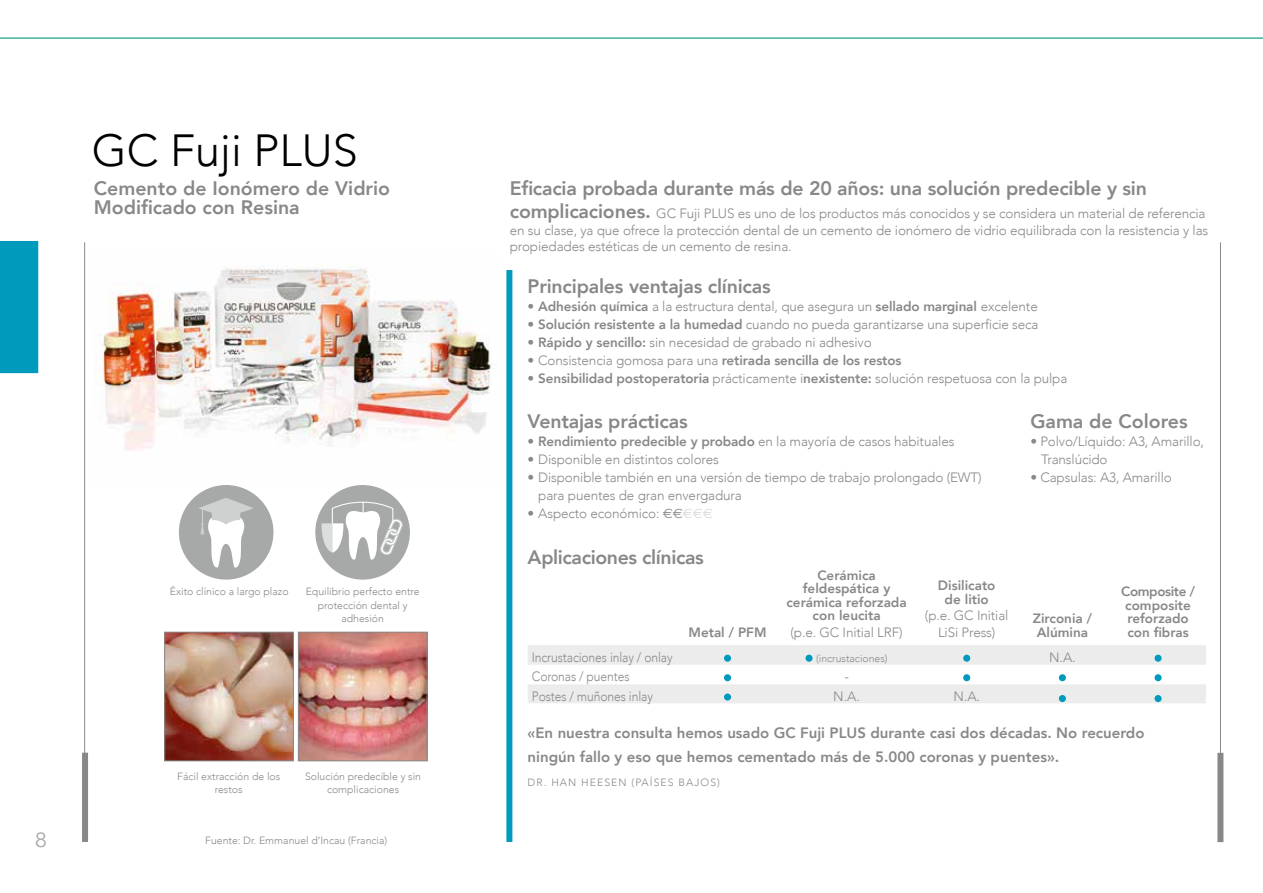
<style>
.page{position:relative;width:1263px;height:893px;background:#fff}
.page>*{position:absolute;margin:0;border:0;box-sizing:border-box;transform-origin:0 0}
.t1{font:300 45px "Avenir";color:#000}
.t2{font:300 20.55px "Avenir";color:#a7a9a9;scale:1.1 1}
.t3{font:800 19.5px/19.5px "Avenir";letter-spacing:-.01em;color:#878988}
.t4{font:800 15px/24px "Avenir";color:#878988}
.t5{font:300 13.5px/16.2px "Avenir";letter-spacing:-.01em;color:#878988}
.t6{font:800 13.5px/13.5px "Avenir";color:#878988;text-align:center}
.t7{font:300 13.5px "Avenir";letter-spacing:-.01em;color:#878988;scale:.9 1}
.t8{font:300 10.5px/13.5px "Avenir";color:#878988;text-align:center}
.t9{font:300 10.5px "Avenir";letter-spacing:.1em;color:#878988}
.s1{font-weight:800;font-size:19.5px}
.s2{font-weight:800}
.s3{font-weight:300}
.s4{font-family:"Euro Sans Std";font-weight:400}
.s5{font-family:"Euro Sans Std";font-weight:400;color:#d8dada}
</style>
<div class="page">
<div style="left:506px;top:270px;width:6px;height:572px;background:#009abd"></div>
<img style="left:100px;top:265px;width:393px;height:222px">
<hr style="left:84px;top:242px;width:1px;height:518px;background:#878988">
<div style="left:82px;top:753px;width:6px;height:89px;background:#878988"></div>
<hr style="left:1220px;top:242px;width:1px;height:518px;background:#878988">
<div style="left:1217px;top:753px;width:6px;height:89px;background:#878988"></div>
<div style="left:0;top:241px;width:38px;height:132px;background:#009abd"></div>
<img style="left:166px;top:634px;width:126px;height:125px">
<div style="left:164px;top:632px;width:130px;height:129px;border:1px solid #878988"></div>
<img style="left:300px;top:634px;width:125px;height:125px">
<div style="left:298px;top:632px;width:129px;height:129px;border:1px solid #878988"></div>
<div style="left:179px;top:485px;width:94px;height:95px;background:#a7a9a9;border-radius:50%"></div>
<svg style="left:199px;top:498px;width:54px;height:70px"></svg>
<div style="left:315px;top:485px;width:95px;height:95px;background:#a7a9a9;border-radius:50%"></div>
<hr style="left:310px;top:476px;width:1px;height:109px;background:#00a7c1">
<hr style="left:427px;top:476px;width:1px;height:109px;background:#00a7c1">
<hr style="left:556px;top:476px;width:1px;height:109px;background:#00a7c1">
<hr style="left:680px;top:476px;width:1px;height:109px;background:#00a7c1">
<hr style="left:809px;top:476px;width:1px;height:109px;background:#00a7c1">
<hr style="left:955px;top:476px;width:1px;height:109px;background:#00a7c1">
<hr style="left:1081px;top:476px;width:1px;height:109px;background:#00a7c1">
<hr style="left:1202px;top:476px;width:1px;height:109px;background:#00a7c1">
<svg style="left:321px;top:501px;width:82px;height:59px"></svg>
<svg style="left:528px;top:645px;width:678px;height:58px"></svg>
<div style="left:724px;top:655px;width:7px;height:7px;background:#009abd;border-radius:50%"></div>
<div style="left:805px;top:655px;width:7px;height:7px;background:#009abd;border-radius:50%"></div>
<div style="left:963px;top:655px;width:7px;height:7px;background:#009abd;border-radius:50%"></div>
<div style="left:1154px;top:655px;width:7px;height:7px;background:#009abd;border-radius:50%"></div>
<div style="left:724px;top:674px;width:7px;height:7px;background:#009abd;border-radius:50%"></div>
<div style="left:963px;top:674px;width:7px;height:7px;background:#009abd;border-radius:50%"></div>
<div style="left:1059px;top:674px;width:7px;height:7px;background:#009abd;border-radius:50%"></div>
<div style="left:1154px;top:674px;width:7px;height:7px;background:#009abd;border-radius:50%"></div>
<div style="left:724px;top:693px;width:7px;height:8px;background:#009abd;border-radius:50%"></div>
<div style="left:1059px;top:695px;width:7px;height:7px;background:#009abd;border-radius:50%"></div>
<div style="left:1154px;top:695px;width:7px;height:7px;background:#009abd;border-radius:50%"></div>
<svg style="left:0;top:37px;width:1263px;height:2px;background:#6fc4b6"></svg>
<h2 class="t2" style="left:35px;top:827px;width:12px">8</h2>
<h1 class="t1" style="left:92px;top:124px;width:267px">GC Fuji PLUS</h1>
<h3 class="t3" style="left:94px;top:178px;width:298px">Cemento de Ionómero de Vidrio<br>Modificado con Resina</h3>
<h3 class="t3" style="left:510px;top:178px;width:639px">Eficacia probada durante más de 20 años: una solución predecible y sin</h3>
<p class="t5" style="left:510px;top:206px;width:700px"><span class="s1">complicaciones.</span> GC Fuji PLUS es uno de los productos más conocidos y se considera un material de referencia en su clase, ya que ofrece la protección dental de un cemento de ionómero de vidrio equilibrada con la resistencia y las propiedades estéticas de un cemento de resina.</p>
<h3 class="t3" style="left:528px;top:276px;width:245px">Principales ventajas clínicas</h3>
<p class="t5" style="left:528px;top:298px;width:512px">• <span class="s2">Adhesión química</span> a la estructura dental, que asegura un <span class="s2">sellado marginal</span> excelente</p>
<p class="t5" style="left:528px;top:316px;width:512px">• <span class="s2">Solución resistente a la humedad</span> cuando no pueda garantizarse una superficie seca</p>
<p class="t5" style="left:528px;top:334px;width:345px">• <span class="s2">Rápido y sencillo:</span> sin necesidad de grabado ni adhesivo</p>
<p class="t6" style="left:528px;top:353px;width:375px"><span class="s3">• Consistencia gomosa para una</span> retirada sencilla de los restos</p>
<p class="t5" style="left:528px;top:370px;width:541px">• <span class="s2">Sensibilidad postoperatoria</span> prácticamente i<span class="s2">nexistente:</span> solución respetuosa con la pulpa</p>
<h3 class="t3" style="left:528px;top:411px;width:161px">Ventajas prácticas</h3>
<p class="t5" style="left:528px;top:433px;width:428px">• <span class="s2">Rendimiento predecible y probado</span> en la mayoría de casos habituales</p>
<p class="t5" style="left:528px;top:451px;width:193px">• Disponible en distintos colores</p>
<p class="t5" style="left:538px;top:468px;width:445px;line-height:18px;text-indent:-11px">• Disponible también en una versión de tiempo de trabajo prolongado (EWT) para puentes de gran envergadura</p>
<p class="t5" style="left:528px;top:505px;width:187px">• Aspecto económico: <span class="s4">€€</span><span class="s5">€€€</span></p>
<h3 class="t3" style="left:1030px;top:411px;width:159px">Gama de Colores</h3>
<p class="t5" style="left:1041px;top:432px;width:165px;line-height:18px;text-indent:-11px">• Polvo/Líquido: A3, Amarillo,<br>Translúcido</p>
<p class="t5" style="left:1030px;top:469px;width:143px">• Capsulas: A3, Amarillo</p>
<p class="t8" style="left:170px;top:585px;width:120px">Éxito clínico a largo plazo</p>
<p class="t8" style="left:306px;top:585px;width:115px">Equilibrio perfecto entre protección dental y adhesión</p>
<p class="t8" style="left:177px;top:769px;width:105px">Fácil extracción de los restos</p>
<p class="t8" style="left:305px;top:769px;width:118px">Solución predecible y sin complicaciones</p>
<p class="t8" style="left:205px;top:834px;width:184px">Fuente: Dr. Emmanuel d’Incau (Francia)</p>
<h3 class="t3" style="left:528px;top:548px;width:178px">Aplicaciones clínicas</h3>
<p class="t6" style="left:688px;top:625px;width:80px">Metal / PFM</p>
<p class="t6" style="left:786px;top:568px;width:122px">Cerámica feldespática y cerámica reforzada con leucita</p>
<p class="t5" style="left:790px;top:624px;width:114px">(p.e. GC Initial LRF)</p>
<p class="t6" style="left:938px;top:579px;width:59px">Disilicato de litio</p>
<p class="t5" style="left:925px;top:607px;width:85px;text-align:center">(p.e. GC Initial<br>LiSi Press)</p>
<p class="t6" style="left:1033px;top:612px;width:61px;text-align:left">Zirconia /<br>Alúmina</p>
<p class="t7" style="left:532px;top:649px;width:158px">Incrustaciones inlay / onlay</p>
<p class="t8" style="left:816px;top:651px;width:73px">(incrustaciones)</p>
<p class="t5" style="left:1049px;top:649px;width:28px">N.A.</p>
<p class="t7" style="left:532px;top:669px;width:110px">Coronas / puentes</p>
<p class="t5" style="left:844px;top:668px;width:6px">-</p>
<p class="t7" style="left:532px;top:688px;width:136px">Postes / muñones inlay</p>
<p class="t5" style="left:833px;top:688px;width:28px">N.A.</p>
<p class="t5" style="left:953px;top:688px;width:28px">N.A.</p>
<p class="t6" style="left:1121px;top:585px;width:75px;text-align:left">Composite / composite reforzado con fibras</p>
<p class="t4" style="left:528px;top:721px;width:618px">«En nuestra consulta hemos usado GC Fuji PLUS durante casi dos décadas. No recuerdo ningún fallo y eso que hemos cementado más de 5.000 coronas y puentes».</p>
<p class="t9" style="left:528px;top:776px;width:194px">DR. HAN HEESEN (PAÍSES BAJOS)</p>
</div>
